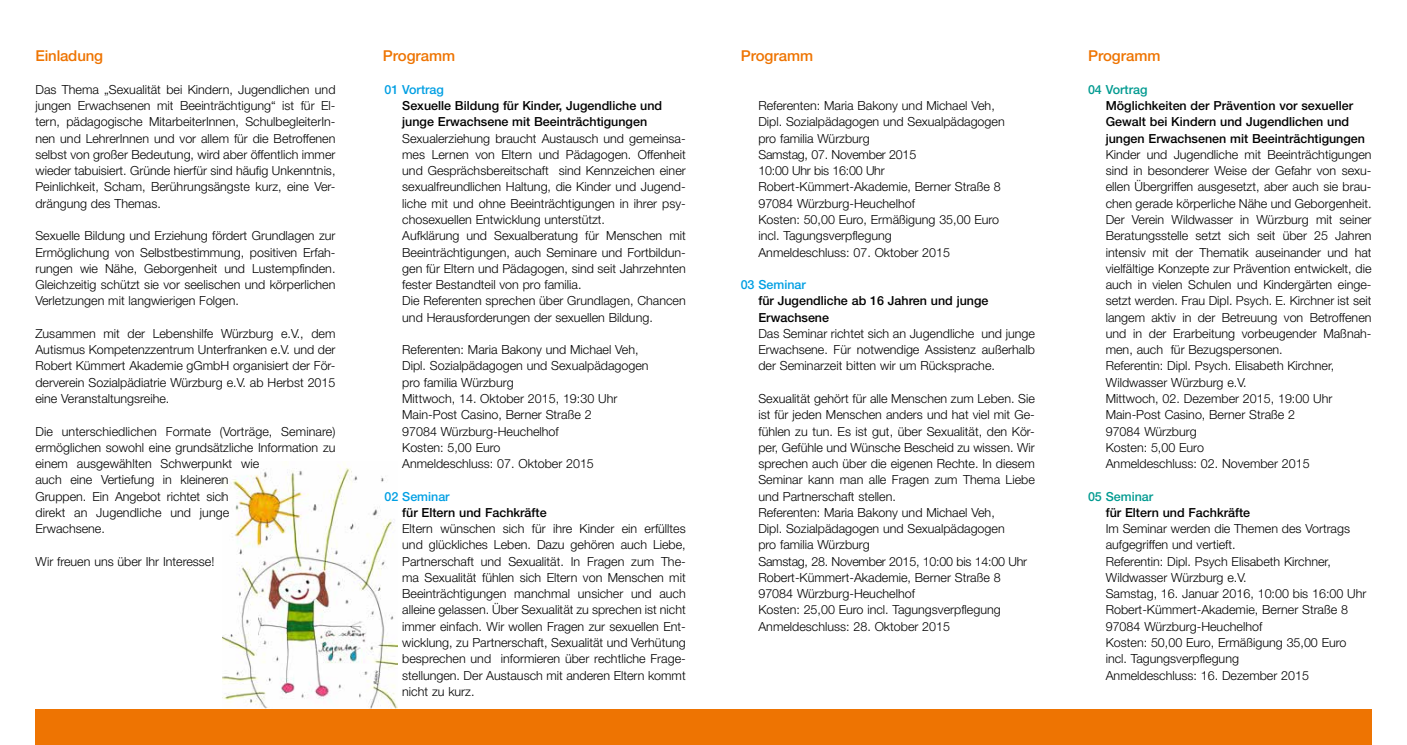
<style>
.page{position:relative;width:1407px;height:745px;background:#fff}
.page>*{position:absolute;margin:0;border:0;box-sizing:border-box;transform-origin:0 0}
.t1{font:500 15px "Helvetica Neue LT Std";color:#ee7402}
.t2{font:300 12.5px/16.2px "Helvetica Neue LT Std";color:#000}
.t3{font:500 12.5px/16.2px "Helvetica Neue LT Std";color:#000}
.t4{font:500 12.5px "Helvetica Neue LT Std";color:#009fe3}
.t5{font:500 12.5px "Helvetica Neue LT Std";color:#009a90}
</style>
<div class="page">
<img style="left:223px;top:465px;width:175px;height:244px">
<div style="left:35px;top:709px;width:1336px;height:35px;background:#ee7402"></div>
<p class="t1" style="left:35px;top:47px;width:69px">Einladung</p>
<p class="t2" style="left:35px;top:81px;width:302px;text-align:justify">Das Thema „Sexualität bei Kindern, Jugendlichen und jungen Erwachsenen mit Beeinträchtigung“ ist für El&shy;tern, pädagogische MitarbeiterInnen, SchulbegleiterIn&shy;nen und LehrerInnen und vor allem für die Betroffenen selbst von großer Bedeutung, wird aber öffentlich immer wieder tabuisiert. Gründe hierfür sind häufig Unkenntnis, Peinlichkeit, Scham, Berührungsängste kurz, eine Ver&shy;drängung des Themas.</p>
<p class="t2" style="left:35px;top:227px;width:302px;text-align:justify">Sexuelle Bildung und Erziehung fördert Grundlagen zur Ermöglichung von Selbstbestimmung, positiven Erfah&shy;rungen wie Nähe, Geborgenheit und Lustempfinden.<br>Gleichzeitig schützt sie vor seelischen und körperlichen Verletzungen mit langwierigen Folgen.</p>
<p class="t2" style="left:35px;top:325px;width:302px;text-align:justify">Zusammen mit der Lebenshilfe Würzburg e.V., dem Autismus Kompetenzzentrum Unterfranken e.V. und der Robert Kümmert Akademie gGmbH organisiert der För&shy;derverein Sozialpädiatrie Würzburg e.V. ab Herbst 2015 eine Veranstaltungsreihe.</p>
<p class="t2" style="left:35px;top:422px;width:302px">Die unterschiedlichen Formate (Vorträge, Seminare) ermöglichen sowohl eine grundsätzliche Information zu einem ausgewählten Schwerpunkt wie<br>auch eine Vertiefung in kleineren<br>Gruppen. Ein Angebot richtet sich<br>direkt an Jugendliche und junge<br>Erwachsene.</p>
<p class="t2" style="left:35px;top:552px;width:180px">Wir freuen uns über Ihr Interesse!</p>
<p class="t1" style="left:383px;top:47px;width:74px">Programm</p>
<p class="t1" style="left:741px;top:47px;width:74px">Programm</p>
<p class="t4" style="left:384px;top:82px;width:61px">01 Vortrag</p>
<p class="t3" style="left:402px;top:97px;width:261px">Sexuelle Bildung für Kinder, Jugendliche und junge Erwachsene mit Beeinträchtigungen</p>
<p class="t2" style="left:402px;top:130px;width:285px">Sexualerziehung braucht Austausch und gemeinsa&shy;mes Lernen von Eltern und Pädagogen. Offenheit und Gesprächsbereitschaft sind Kennzeichen einer sexualfreundlichen Haltung, die Kinder und Jugend&shy;liche mit und ohne Beeinträchtigungen in ihrer psy&shy;chosexuellen Entwicklung unterstützt.<br>Aufklärung und Sexualberatung für Menschen mit Beeinträchtigungen, auch Seminare und Fortbildun&shy;gen für Eltern und Pädagogen, sind seit Jahrzehnten fester Bestandteil von pro familia.<br>Die Referenten sprechen über Grundlagen, Chancen und Herausforderungen der sexuellen Bildung.</p>
<p class="t2" style="left:402px;top:341px;width:248px">Referenten: Maria Bakony und Michael Veh,<br>Dipl. Sozialpädagogen und Sexualpädagogen pro familia Würzburg<br>Mittwoch, 14. Oktober 2015, 19:30 Uhr<br>Main-Post Casino, Berner Straße 2<br>97084 Würzburg-Heuchelhof<br>Kosten: 5,00 Euro<br>Anmeldeschluss: 07. Oktober 2015</p>
<p class="t4" style="left:384px;top:488px;width:67px">02 Seminar</p>
<p class="t3" style="left:402px;top:504px;width:146px">für Eltern und Fachkräfte</p>
<p class="t2" style="left:402px;top:520px;width:285px;text-align:justify">Eltern wünschen sich für ihre Kinder ein erfülltes und glückliches Leben. Dazu gehören auch Liebe, Partnerschaft und Sexualität. In Fragen zum The&shy;ma Sexualität fühlen sich Eltern von Menschen mit Beeinträchtigungen manchmal unsicher und auch alleine gelassen. Über Sexualität zu sprechen ist nicht immer einfach. Wir wollen Fragen zur sexuellen Ent&shy;wicklung, zu Partnerschaft, Sexualität und Verhütung besprechen und informieren über rechtliche Frage&shy;stellungen. Der Austausch mit anderen Eltern kommt nicht zu kurz.</p>
<p class="t2" style="left:758px;top:97px;width:248px">Referenten: Maria Bakony und Michael Veh, Dipl. Sozialpädagogen und Sexualpädagogen pro familia Würzburg<br>Samstag, 07. November 2015<br>10:00 Uhr bis 16:00 Uhr Robert-Kümmert-Akademie, Berner Straße 8<br>97084 Würzburg-Heuchelhof<br>Kosten: 50,00 Euro, Ermäßigung 35,00 Euro incl. Tagungsverpflegung<br>Anmeldeschluss: 07. Oktober 2015</p>
<p class="t4" style="left:741px;top:277px;width:67px">03 Seminar</p>
<p class="t3" style="left:758px;top:292px;width:231px">für Jugendliche ab 16 Jahren und junge<br>Erwachsene</p>
<p class="t2" style="left:758px;top:325px;width:278px;text-align:justify">Das Seminar richtet sich an Jugendliche und junge Erwachsene. Für notwendige Assistenz außerhalb der Seminarzeit bitten wir um Rücksprache.</p>
<p class="t2" style="left:758px;top:390px;width:278px">Sexualität gehört für alle Menschen zum Leben. Sie ist für jeden Menschen anders und hat viel mit Ge&shy;fühlen zu tun. Es ist gut, über Sexualität, den Kör&shy;per, Gefühle und Wünsche Bescheid zu wissen. Wir sprechen auch über die eigenen Rechte. In diesem Seminar kann man alle Fragen zum Thema Liebe und Partnerschaft stellen.<br>Referenten: Maria Bakony und Michael Veh,<br>Dipl. Sozialpädagogen und Sexualpädagogen<br>pro familia Würzburg<br>Samstag, 28. November 2015, 10:00 bis 14:00 Uhr Robert-Kümmert-Akademie, Berner Straße 8<br>97084 Würzburg-Heuchelhof<br>Kosten: 25,00 Euro incl. Tagungsverpflegung Anmeldeschluss: 28. Oktober 2015</p>
<p class="t1" style="left:1088px;top:47px;width:74px">Programm</p>
<p class="t5" style="left:1088px;top:82px;width:61px">04 Vortrag</p>
<p class="t3" style="left:1106px;top:97px;width:261px">Möglichkeiten der Prävention vor sexueller<br>Gewalt bei Kindern und Jugendlichen und jungen Erwachsenen mit Beeinträchtigungen</p>
<p class="t2" style="left:1106px;top:146px;width:267px">Kinder und Jugendliche mit Beeinträchtigungen sind in besonderer Weise der Gefahr von sexu&shy;ellen Übergriffen ausgesetzt, aber auch sie brau&shy;chen gerade körperliche Nähe und Geborgenheit.<br>Der Verein Wildwasser in Würzburg mit seiner Beratungsstelle setzt sich seit über 25 Jahren intensiv mit der Thematik auseinander und hat vielfältige Konzepte zur Prävention entwickelt, die auch in vielen Schulen und Kindergärten einge&shy;setzt werden. Frau Dipl. Psych. E. Kirchner ist seit langem aktiv in der Betreuung von Betroffenen und in der Erarbeitung vorbeugender Maßnah&shy;men, auch für Bezugspersonen.<br>Referentin: Dipl. Psych. Elisabeth Kirchner, Wildwasser Würzburg e.V.<br>Mittwoch, 02. Dezember 2015, 19:00 Uhr Main-Post Casino, Berner Straße 2<br>97084 Würzburg<br>Kosten: 5,00 Euro<br>Anmeldeschluss: 02. November 2015</p>
<p class="t5" style="left:1088px;top:488px;width:67px">05 Seminar</p>
<p class="t3" style="left:1106px;top:504px;width:146px">für Eltern und Fachkräfte</p>
<p class="t2" style="left:1106px;top:520px;width:262px">Im Seminar werden die Themen des Vortrags aufgegriffen und vertieft.<br>Referentin: Dipl. Psych Elisabeth Kirchner, Wildwasser Würzburg e.V.<br>Samstag, 16. Januar 2016, 10:00 bis 16:00 Uhr Robert-Kümmert-Akademie, Berner Straße 8<br>97084 Würzburg-Heuchelhof<br>Kosten: 50,00 Euro, Ermäßigung 35,00 Euro incl. Tagungsverpflegung<br>Anmeldeschluss: 16. Dezember 2015</p>
</div>
